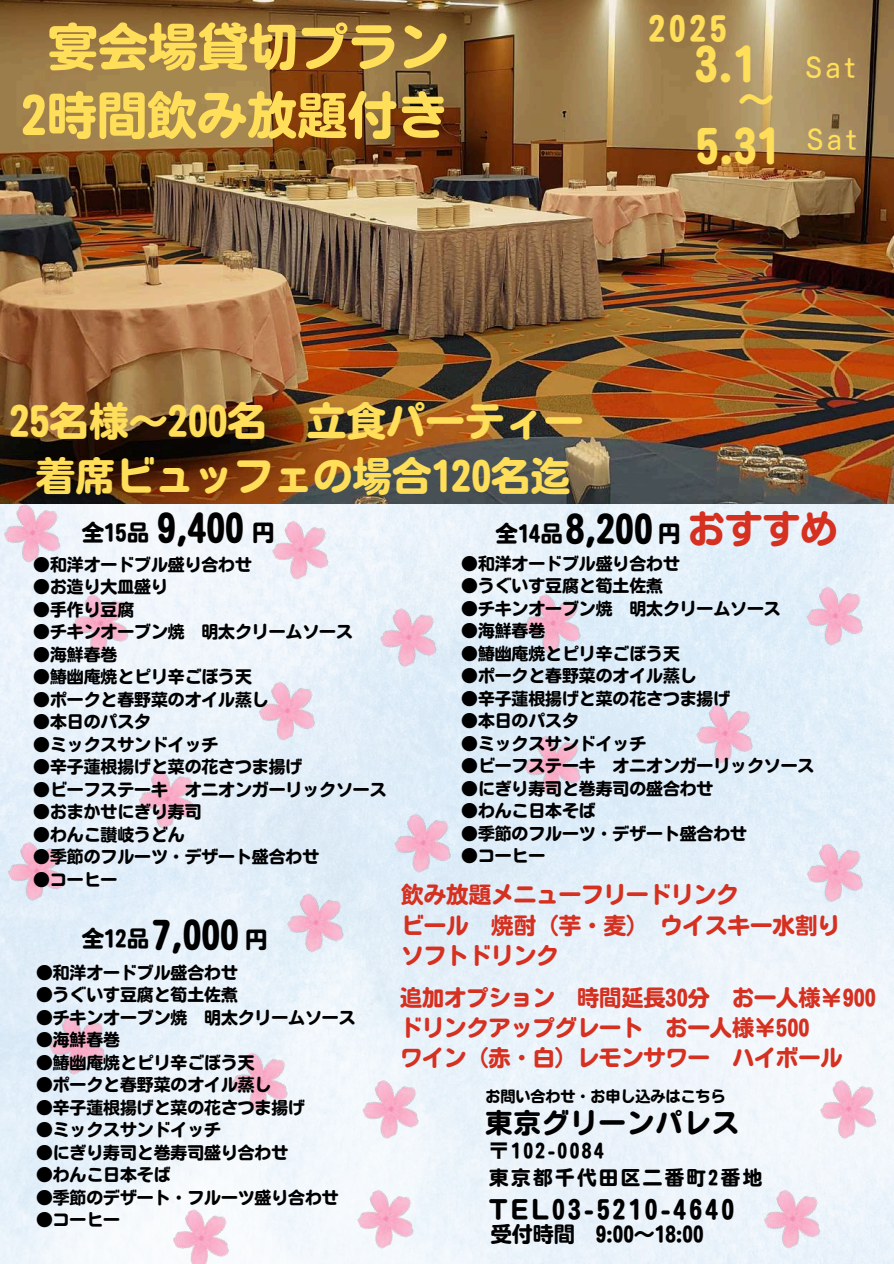
<style>
.page{position:relative;width:894px;height:1264px;background:#fff}
.page>*{position:absolute;margin:0;border:0;box-sizing:border-box;transform-origin:0 0}
.t1{font:50.1px/68.6px "Motoya Maru Std W6";color:#ffde59;text-align:center}
.t2{font:45px "Motoya Maru Std W6";color:#ffde59}
.t3{font:39.6px/55.2px "Motoya Maru Std W6";color:#ffde59;text-align:center}
.t4{font:37.5px "Motoya Maru Std W6";color:#d53020}
.t5{font:36px "Motoya Maru Std W6";color:#ffde59}
.t6{font:33px "Motoya Maru Std W6";color:#ffde59}
.t7{font:28.5px "Motoya Maru Std W3";color:#ffde59}
.t8{font:27px "Motoya Maru Std W6";letter-spacing:.05em;color:#000}
.t9{font:25.5px "Motoya Maru Std W6";letter-spacing:.125em;color:#000}
.t10{font:22.5px/30.3px "Motoya Maru Std W6";color:#d53020}
.t11{font:22.5px "Motoya Maru Std W6";color:#000}
.t12{font:22.05px/29.8px "Motoya Maru Std W6";color:#d53020}
.t13{font:21px "Motoya Maru Std W6";color:#000}
.t14{font:19.5px/27px "Motoya Maru Std W6";letter-spacing:.125em;color:#000}
.t15{font:16.8px "Motoya Maru Std W6";color:#000}
.t16{font:15px "Motoya Maru Std W6";color:#000}
.s1{font-family:"Motoya Maru Std W3";font-size:28.5px}
.s2{font-size:37.5px}
</style>
<div class="page">
<img style="left:0;top:503px;width:893px;height:760px">
<img style="left:0;top:0;width:893px;height:503px">
<img style="left:264px;top:510px;width:74px;height:74px">
<img style="left:798px;top:576px;width:74px;height:74px">
<img style="left:251px;top:671px;width:74px;height:74px">
<img style="left:386px;top:803px;width:74px;height:74px">
<img style="left:688px;top:694px;width:74px;height:73px">
<img style="left:0;top:831px;width:74px;height:74px">
<img style="left:279px;top:883px;width:74px;height:73px">
<img style="left:798px;top:833px;width:74px;height:73px">
<img style="left:223px;top:1042px;width:75px;height:73px">
<img style="left:354px;top:1069px;width:74px;height:74px">
<img style="left:812px;top:1069px;width:74px;height:74px">
<img style="left:165px;top:1198px;width:74px;height:65px">
<img style="left:755px;top:1179px;width:75px;height:74px">
<img style="left:349px;top:1179px;width:74px;height:74px">
<img style="left:64px;top:584px;width:74px;height:73px">
<img style="left:516px;top:584px;width:74px;height:73px">
<img style="left:41px;top:1005px;width:74px;height:74px">
<img style="left:372px;top:598px;width:74px;height:73px">
<img style="left:131px;top:759px;width:74px;height:74px">
<img style="left:516px;top:725px;width:74px;height:74px">
<img style="left:0;top:493px;width:70px;height:74px">
<h1 class="t1" style="left:22px;top:12px;width:428px">宴会場貸切プラン<br>2時間飲み放題付き</h1>
<h3 class="t6" style="left:648px;top:12px;width:79px">2025</h3>
<h2 class="t2" style="left:695px;top:41px;width:162px">3.1 <span class="s1">Sat</span></h2>
<h3 class="t5" style="left:737px;top:81px;width:35px">～</h3>
<h2 class="t2" style="left:695px;top:123px;width:85px">5.31</h2>
<h3 class="t7" style="left:806px;top:125px;width:52px">Sat</h3>
<h3 class="t3" style="left:10px;top:393px;width:575px">25名様～200名 立食パーティー着席ビュッフェの場合120名迄</h3>
<h3 class="t11" style="left:82px;top:520px;width:194px">全15品 <span class="s2">9,400</span> 円</h3>
<h3 class="t11" style="left:495px;top:522px;width:186px">全14品<span class="s2">8,200</span> 円</h3>
<h3 class="t4" style="left:687px;top:510px;width:151px">おすすめ</h3>
<p class="t15" style="left:33px;top:556px;width:220px">●和洋オードブル盛り合わせ</p>
<p class="t15" style="left:33px;top:578px;width:136px">●お造り大皿盛り</p>
<p class="t15" style="left:33px;top:601px;width:102px">●手作り豆腐</p>
<p class="t15" style="left:33px;top:623px;width:321px">●チキンオーブン焼 明太クリームソース</p>
<p class="t15" style="left:33px;top:646px;width:86px">●海鮮春巻</p>
<p class="t15" style="left:33px;top:668px;width:220px">●鰆幽庵焼とピリ辛ごぼう天</p>
<p class="t15" style="left:33px;top:691px;width:237px">●ポークと春野菜のオイル蒸し</p>
<p class="t15" style="left:33px;top:713px;width:119px">●本日のパスタ</p>
<p class="t15" style="left:33px;top:736px;width:186px">●ミックスサンドイッチ</p>
<p class="t15" style="left:33px;top:758px;width:270px">●辛子蓮根揚げと菜の花さつま揚げ</p>
<p class="t15" style="left:33px;top:781px;width:354px">●ビーフステーキ オニオンガーリックソース</p>
<p class="t15" style="left:33px;top:803px;width:170px">●おまかせにぎり寿司</p>
<p class="t15" style="left:33px;top:826px;width:153px">●わんこ讃岐うどん</p>
<p class="t15" style="left:33px;top:848px;width:287px">●季節のフルーツ・デザート盛合わせ</p>
<p class="t15" style="left:33px;top:871px;width:86px">●コーヒー</p>
<h3 class="t11" style="left:82px;top:926px;width:187px">全12品<span class="s2">7,000</span> 円</h3>
<p class="t15" style="left:36px;top:964px;width:203px">●和洋オードブル盛合わせ</p>
<p class="t15" style="left:36px;top:986px;width:203px">●うぐいす豆腐と筍土佐煮</p>
<p class="t15" style="left:36px;top:1009px;width:321px">●チキンオーブン焼 明太クリームソース</p>
<p class="t15" style="left:36px;top:1031px;width:86px">●海鮮春巻</p>
<p class="t15" style="left:36px;top:1054px;width:220px">●鰆幽庵焼とピリ辛ごぼう天</p>
<p class="t15" style="left:36px;top:1076px;width:237px">●ポークと春野菜のオイル蒸し</p>
<p class="t15" style="left:36px;top:1099px;width:270px">●辛子蓮根揚げと菜の花さつま揚げ</p>
<p class="t15" style="left:36px;top:1121px;width:186px">●ミックスサンドイッチ</p>
<p class="t15" style="left:36px;top:1144px;width:254px">●にぎり寿司と巻寿司盛り合わせ</p>
<p class="t15" style="left:36px;top:1166px;width:136px">●わんこ日本そば</p>
<p class="t15" style="left:36px;top:1189px;width:304px">●季節のデザート・フルーツ盛り合わせ</p>
<p class="t15" style="left:36px;top:1211px;width:86px">●コーヒー</p>
<p class="t15" style="left:461px;top:555px;width:220px">●和洋オードブル盛り合わせ</p>
<p class="t15" style="left:461px;top:577px;width:203px">●うぐいす豆腐と筍土佐煮</p>
<p class="t15" style="left:461px;top:600px;width:321px">●チキンオーブン焼 明太クリームソース</p>
<p class="t15" style="left:461px;top:622px;width:86px">●海鮮春巻</p>
<p class="t15" style="left:461px;top:645px;width:220px">●鰆幽庵焼とピリ辛ごぼう天</p>
<p class="t15" style="left:461px;top:667px;width:237px">●ポークと春野菜のオイル蒸し</p>
<p class="t15" style="left:461px;top:690px;width:270px">●辛子蓮根揚げと菜の花さつま揚げ</p>
<p class="t15" style="left:461px;top:712px;width:119px">●本日のパスタ</p>
<p class="t15" style="left:461px;top:735px;width:186px">●ミックスサンドイッチ</p>
<p class="t15" style="left:461px;top:757px;width:354px">●ビーフステーキ オニオンガーリックソース</p>
<p class="t15" style="left:461px;top:780px;width:254px">●にぎり寿司と巻寿司の盛合わせ</p>
<p class="t15" style="left:461px;top:802px;width:136px">●わんこ日本そば</p>
<p class="t15" style="left:461px;top:825px;width:287px">●季節のフルーツ・デザート盛合わせ</p>
<p class="t15" style="left:461px;top:847px;width:86px">●コーヒー</p>
<h3 class="t10" style="left:401px;top:879px;width:440px">飲み放題メニューフリードリンク<br>ビール 焼酎（芋・麦）ウイスキー水割りソフトドリンク</h3>
<h3 class="t12" style="left:400px;top:983px;width:477px">追加オプション 時間延長30分 お一人様￥900ドリンクアップグレート お一人様￥500<br>ワイン（赤・白）レモンサワー ハイボール</h3>
<p class="t16" style="left:485px;top:1089px;width:241px">お問い合わせ・お申し込みはこちら</p>
<h3 class="t8" style="left:485px;top:1109px;width:255px">東京グリーンパレス</h3>
<p class="t14" style="left:489px;top:1136px;width:274px">〒102-0084<br>東京都千代田区二番町2番地</p>
<h3 class="t9" style="left:489px;top:1196px;width:246px">TEL03-5210-4640</h3>
<p class="t13" style="left:490px;top:1223px;width:214px">受付時間 9:00～18:00</p>
</div>
